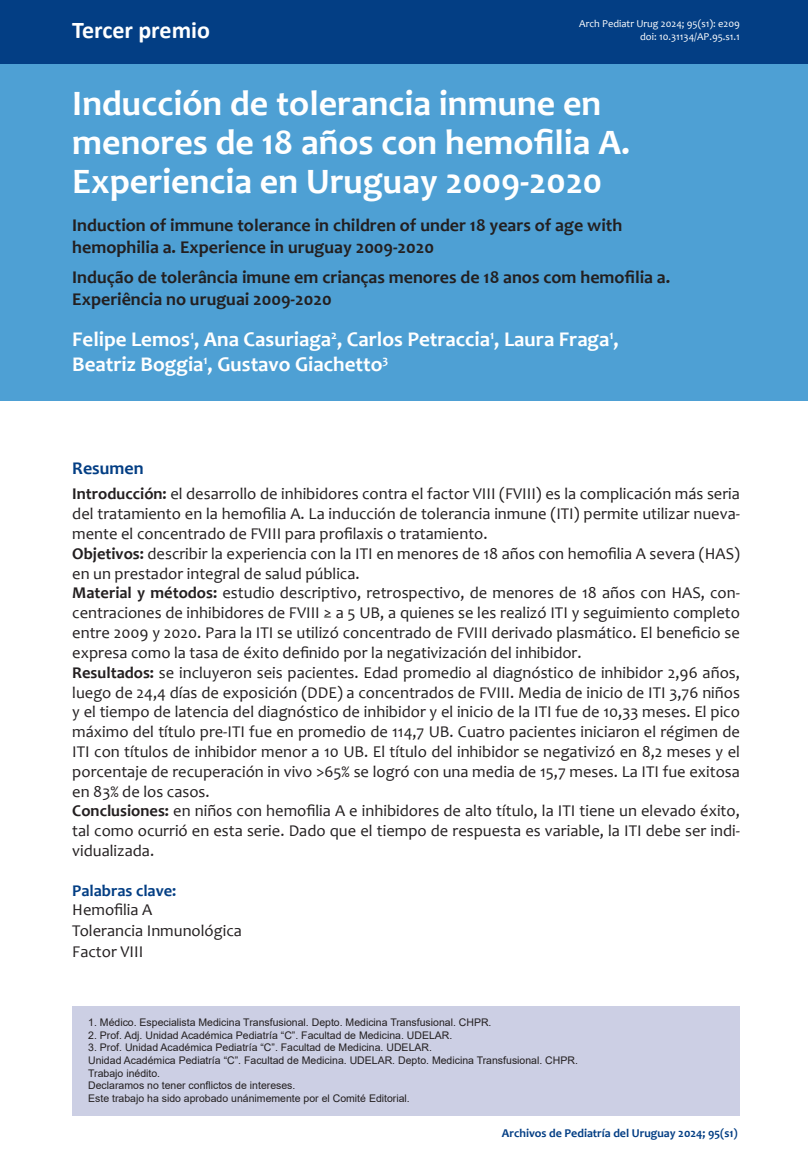
<style>
.page{position:relative;width:808px;height:1170px;background:#fff}
.page>*{position:absolute;margin:0;border:0;box-sizing:border-box;transform-origin:0 0}
.t1{font:700 36px/39px "Candara";color:#fff}
.t2{font:700 24px "Calibri";color:#fff}
.t3{font:700 21px/25.2px "Candara";color:#fff}
.t4{font:700 18px/21.6px "Candara";color:#231f20}
.t5{font:700 18px "Candara";color:#033e84}
.t6{font:16.5px/19.8px "Candara";color:#231f20}
.t7{font:700 16.5px "Candara";color:#033e84}
.t8{font:700 12px "Candara";color:#033e84}
.t9{font:10.5px/12.6px "Arial";color:#231f20}
.t10{font:10.5px/12.6px "Candara";color:#fff;text-align:right}
.s1{font-weight:700}
</style>
<div class="page">
<div style="left:0;top:64px;width:808px;height:337px;background:#4ea0d4"></div>
<div style="left:0;top:0;width:808px;height:64px;background:#033e84"></div>
<div style="left:72px;top:1006px;width:668px;height:109px;background:#cccfe4"></div>
<h2 class="t2" style="left:72px;top:13px;width:139px">Tercer premio</h2>
<p class="t10" style="left:579px;top:17px;width:162px">Arch Pediatr Urug 2024; 95(s1): e209 doi: 10.31134/AP.95.s1.1</p>
<h1 class="t1" style="left:72px;top:83px;width:559px">Inducción de tolerancia inmune en menores de 18 años con hemofilia A.<br>Experiencia en Uruguay 2009-2020</h1>
<p class="t4" style="left:72px;top:214px;width:551px">Induction of immune tolerance in children of under 18 years of age with hemophilia a. Experience in uruguay 2009-2020</p>
<p class="t4" style="left:72px;top:266px;width:599px">Indução de tolerância imune em crianças menores de 18 anos com hemofilia a.<br>Experiência no uruguai 2009-2020</p>
<p class="t3" style="left:72px;top:326px;width:548px">Felipe Lemos<sup>1</sup>, Ana Casuriaga<sup>2</sup>, Carlos Petraccia<sup>1</sup>, Laura Fraga<sup>1</sup>,<br>Beatriz Boggia<sup>1</sup>, Gustavo Giachetto<sup>3</sup></p>
<p class="t5" style="left:72px;top:456px;width:73px">Resumen</p>
<p class="t6" style="left:72px;top:484px;width:669px"><span class="s1">Introducción:</span> el desarrollo de inhibidores contra el factor VIII (FVIII) es la complicación más seria del tratamiento en la hemofilia A. La inducción de tolerancia inmune (ITI) permite utilizar nueva&shy;mente el concentrado de FVIII para profilaxis o tratamiento.<br><span class="s1">Objetivos:</span> describir la experiencia con la ITI en menores de 18 años con hemofilia A severa (HAS) en un prestador integral de salud pública.<br><span class="s1">Material y métodos:</span> estudio descriptivo, retrospectivo, de menores de 18 años con HAS, con&shy;centraciones de inhibidores de FVIII ≥ a 5 UB, a quienes se les realizó ITI y seguimiento completo entre 2009 y 2020. Para la ITI se utilizó concentrado de FVIII derivado plasmático. El beneficio se expresa como la tasa de éxito definido por la negativización del inhibidor.<br><span class="s1">Resultados:</span> se incluyeron seis pacientes. Edad promedio al diagnóstico de inhibidor 2,96 años, luego de 24,4 días de exposición (DDE) a concentrados de FVIII. Media de inicio de ITI 3,76 niños y el tiempo de latencia del diagnóstico de inhibidor y el inicio de la ITI fue de 10,33 meses. El pico máximo del título pre-ITI fue en promedio de 114,7 UB. Cuatro pacientes iniciaron el régimen de ITI con títulos de inhibidor menor a 10 UB. El título del inhibidor se negativizó en 8,2 meses y el porcentaje de recuperación in vivo &gt;65% se logró con una media de 15,7 meses. La ITI fue exitosa en 83% de los casos.<br><span class="s1">Conclusiones:</span> en niños con hemofilia A e inhibidores de alto título, la ITI tiene un elevado éxito, tal como ocurrió en esta serie. Dado que el tiempo de respuesta es variable, la ITI debe ser indi&shy;vidualizada.</p>
<p class="t7" style="left:72px;top:879px;width:106px">Palabras clave:</p>
<p class="t6" style="left:72px;top:898px;width:171px;line-height:21px">Hemofilia A<br>Tolerancia Inmunológica<br>Factor VIII</p>
<p class="t9" style="left:88px;top:1015px;width:405px">1. Médico. Especialista Medicina Transfusional. Depto. Medicina Transfusional. CHPR.</p>
<p class="t9" style="left:88px;top:1028px;width:366px">2. Prof. Adj. Unidad Académica Pediatría “C”. Facultad de Medicina. UDELAR.</p>
<p class="t9" style="left:88px;top:1041px;width:491px">3. Prof. Unidad Académica Pediatría “C”. Facultad de Medicina. UDELAR.<br>Unidad Académica Pediatría “C”. Facultad de Medicina. UDELAR. Depto. Medicina Transfusional. CHPR.<br>Trabajo inédito.<br>Declaramos no tener conflictos de intereses.<br>Este trabajo ha sido aprobado unánimemente por el Comité Editorial.</p>
<p class="t8" style="left:502px;top:1125px;width:237px">Archivos de Pediatría del Uruguay 2024; 95(s1)</p>
</div>
